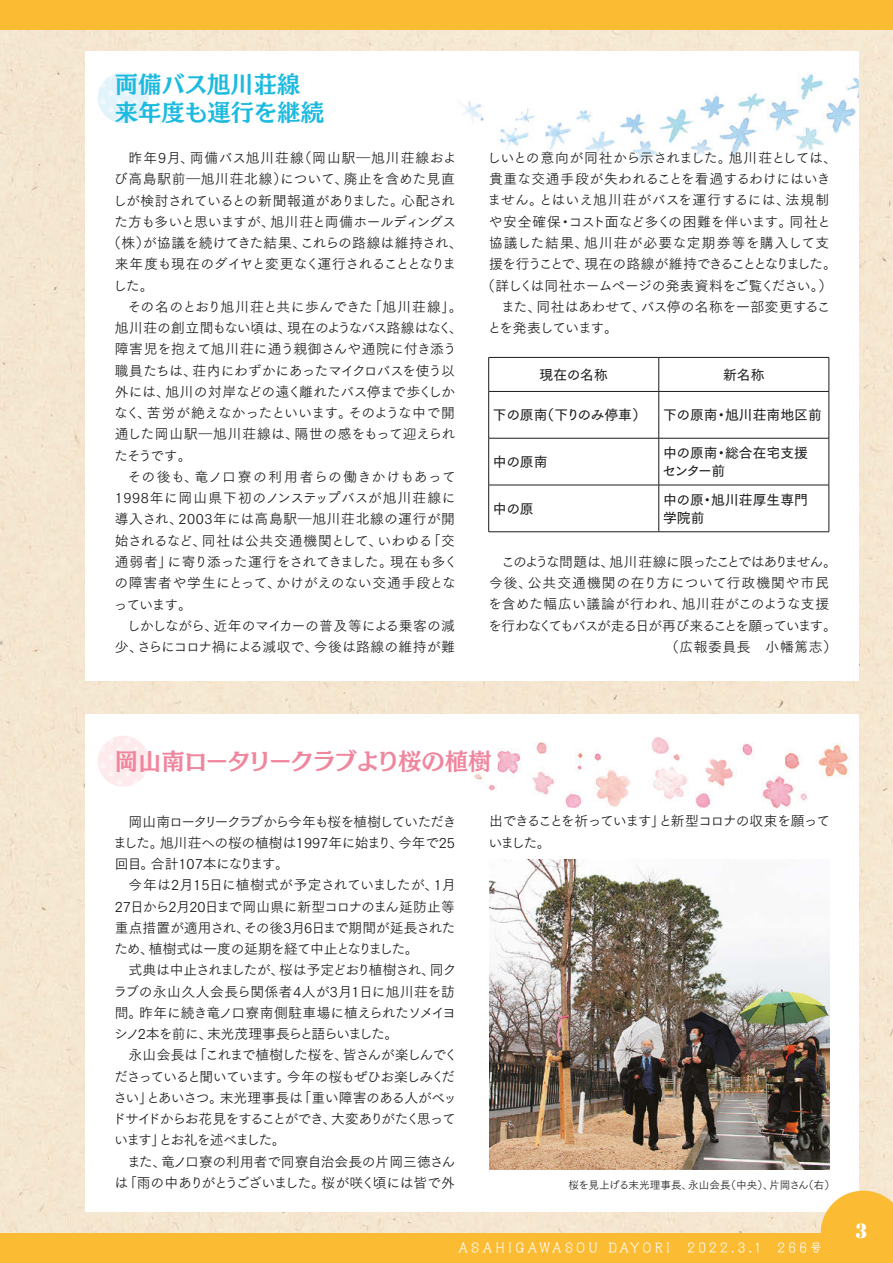
<style>
.page{position:relative;width:893px;height:1263px;background:#fff}
.page>*{position:absolute;margin:0;border:0;box-sizing:border-box;transform-origin:0 0}
.t1{font:23.4px/27.6px "Mode Min A Large Pro B";color:#1dbadf}
.t2{font:23.4px "Mode Min A Large Pro B";letter-spacing:-.04em;color:#f0869d}
.t3{font:19.2px "Stencil Std";color:#fff}
.t4{font:13.8px/21.3px "Tsuku Go Pro R";letter-spacing:-.025em;color:#1c1c1b;text-align:justify}
.t5{font:13.8px/21.3px "Tsuku Go Pro R";letter-spacing:-.08em;color:#1c1c1b}
.t6{font:13.8px "Tsuku Go Pro R";letter-spacing:-.045em;color:#1c1c1b}
.t7{font:13.8px "Tsuku Go Pro R";letter-spacing:.02em;color:#1c1c1b}
.t8{font:13.8px "Tsuku Go Pro R";letter-spacing:.005em;color:#1c1c1b}
.t9{font:13.8px/18.1px "Tsuku Go Pro D";color:#1c1c1b}
.t10{font:13.8px "Tsuku Go Pro R";letter-spacing:.04em;color:#1c1c1b}
.t11{font:13.8px/21.3px "Tsuku Go Pro R";letter-spacing:-.09em;color:#1c1c1b}
.t12{font:13.8px "Tsuku Go Pro R";letter-spacing:.065em;color:#1c1c1b}
.t13{font:13.8px "Tsuku Go Pro R";letter-spacing:-.115em;color:#1c1c1b}
.t14{font:13.8px "Tsuku Go Pro R";letter-spacing:-.105em;color:#1c1c1b}
.t15{font:13.8px "Tsuku Go Pro R";color:#1c1c1b}
.t16{font:13.8px "Tsuku Go Pro R";letter-spacing:.045em;color:#1c1c1b}
.t17{font:13.8px "Tsuku Go Pro R";letter-spacing:.015em;color:#1c1c1b}
.t18{font:13.8px "Tsuku Go Pro R";letter-spacing:.06em;color:#1c1c1b}
.t19{font:13.8px "Tsuku Go Pro R";letter-spacing:.035em;color:#1c1c1b}
.t20{font:11.7px "New Cinema A Std D";letter-spacing:.275em;color:#fff}
.t21{font:10.65px "Tsuku Go Pro R";color:#1c1c1b}
</style>
<div class="page">
<div style="left:0;top:30px;width:893px;height:1203px;background:#f4e7d1"></div>
<div style="left:85px;top:51px;width:774px;height:629px;background:#fff"></div>
<div style="left:85px;top:714px;width:774px;height:498px;background:#fff"></div>
<img style="left:461px;top:73px;width:398px;height:88px">
<img style="left:98px;top:72px;width:51px;height:51px">
<img style="left:474px;top:736px;width:377px;height:73px">
<img style="left:98px;top:736px;width:51px;height:51px">
<hr style="left:488px;top:357px;width:171px;height:1px;background:#1c1c1b">
<hr style="left:488px;top:358px;width:1px;height:33px;background:#1c1c1b">
<hr style="left:659px;top:357px;width:170px;height:1px;background:#1c1c1b">
<hr style="left:658px;top:358px;width:1px;height:33px;background:#1c1c1b">
<hr style="left:829px;top:358px;width:1px;height:33px;background:#1c1c1b">
<hr style="left:488px;top:391px;width:171px;height:1px;background:#1c1c1b">
<hr style="left:488px;top:392px;width:1px;height:46px;background:#1c1c1b">
<hr style="left:659px;top:391px;width:170px;height:1px;background:#1c1c1b">
<hr style="left:658px;top:392px;width:1px;height:46px;background:#1c1c1b">
<hr style="left:829px;top:392px;width:1px;height:46px;background:#1c1c1b">
<hr style="left:488px;top:438px;width:171px;height:1px;background:#1c1c1b">
<hr style="left:488px;top:438px;width:1px;height:47px;background:#1c1c1b">
<hr style="left:659px;top:438px;width:170px;height:1px;background:#1c1c1b">
<hr style="left:658px;top:438px;width:1px;height:47px;background:#1c1c1b">
<hr style="left:829px;top:438px;width:1px;height:47px;background:#1c1c1b">
<hr style="left:488px;top:485px;width:171px;height:1px;background:#1c1c1b">
<hr style="left:488px;top:485px;width:1px;height:46px;background:#1c1c1b">
<hr style="left:659px;top:485px;width:170px;height:1px;background:#1c1c1b">
<hr style="left:658px;top:485px;width:1px;height:46px;background:#1c1c1b">
<hr style="left:829px;top:485px;width:1px;height:46px;background:#1c1c1b">
<hr style="left:488px;top:531px;width:171px;height:1px;background:#1c1c1b">
<hr style="left:659px;top:531px;width:170px;height:1px;background:#1c1c1b">
<img style="left:489px;top:859px;width:340px;height:310px">
<div style="left:0;top:1233px;width:893px;height:30px;background:#fbbb33"></div>
<svg style="left:821px;top:1191px;width:72px;height:42px;background:#fbc450"></svg>
<div style="left:0;top:0;width:893px;height:30px;background:#fbbb33"></div>
<h1 class="t1" style="left:115px;top:68px;width:211px">両備バス旭川荘線　来年度も運行を継続</h1>
<p class="t12" style="left:129px;top:147px;width:329px">昨年9月、両備バス旭川荘線（岡山駅―旭川荘線およ</p>
<p class="t16" style="left:114px;top:168px;width:342px">び高島駅前―旭川荘北線）について、廃止を含めた見直</p>
<p class="t6" style="left:113px;top:189px;width:344px">しが検討されているとの新聞報道がありました。心配され</p>
<p class="t6" style="left:114px;top:210px;width:344px">た方も多いと思いますが、旭川荘と両備ホールディングス</p>
<p class="t4" style="left:107px;top:231px;width:357px">（株）が協議を続けてきた結果、これらの路線は維持され、</p>
<p class="t4" style="left:115px;top:252px;width:343px">来年度も現在のダイヤと変更なく運行されることとなりま</p>
<p class="t4" style="left:113px;top:273px;width:42px">した。</p>
<p class="t17" style="left:127px;top:295px;width:337px">その名のとおり旭川荘と共に歩んできた「旭川荘線」。</p>
<p class="t4" style="left:115px;top:316px;width:349px">旭川荘の創立間もない頃は、現在のようなバス路線はなく、</p>
<p class="t8" style="left:115px;top:338px;width:343px">障害児を抱えて旭川荘に通う親御さんや通院に付き添う</p>
<p class="t6" style="left:115px;top:359px;width:342px">職員たちは、荘内にわずかにあったマイクロバスを使う以</p>
<p class="t4" style="left:115px;top:380px;width:342px">外には、旭川の対岸などの遠く離れたバス停まで歩くしか</p>
<p class="t6" style="left:114px;top:402px;width:343px">なく、苦労が絶えなかったといいます。そのような中で開</p>
<p class="t8" style="left:115px;top:423px;width:342px">通した岡山駅―旭川荘線は、隔世の感をもって迎えられ</p>
<p class="t4" style="left:114px;top:443px;width:79px">たそうです。</p>
<p class="t19" style="left:127px;top:465px;width:330px">その後も、竜ノ口寮の利用者らの働きかけもあって</p>
<p class="t10" style="left:115px;top:487px;width:342px">1998年に岡山県下初のノンステップバスが旭川荘線に</p>
<p class="t10" style="left:115px;top:508px;width:342px">導入され、2003年には高島駅―旭川荘北線の運行が開</p>
<p class="t7" style="left:115px;top:529px;width:342px">始されるなど、同社は公共交通機関として、いわゆる「交</p>
<p class="t4" style="left:115px;top:550px;width:344px">通弱者」に寄り添った運行をされてきました。現在も多く</p>
<p class="t7" style="left:114px;top:572px;width:343px">の障害者や学生にとって、かけがえのない交通手段とな</p>
<p class="t4" style="left:114px;top:592px;width:80px">っています。</p>
<p class="t4" style="left:127px;top:613px;width:330px">しかしながら、近年のマイカーの普及等による乗客の減</p>
<p class="t15" style="left:115px;top:635px;width:342px">少、さらにコロナ禍による減収で、今後は路線の維持が難</p>
<p class="t4" style="left:487px;top:146px;width:351px">しいとの意向が同社から示されました。旭川荘としては、</p>
<p class="t8" style="left:489px;top:168px;width:343px">貴重な交通手段が失われることを看過するわけにはいき</p>
<p class="t7" style="left:487px;top:189px;width:343px">ません。とはいえ旭川荘がバスを運行するには、法規制</p>
<p class="t4" style="left:489px;top:209px;width:344px">や安全確保・コスト面など多くの困難を伴います。同社と</p>
<p class="t18" style="left:489px;top:231px;width:342px">協議した結果、旭川荘が必要な定期券等を購入して支</p>
<p class="t13" style="left:489px;top:253px;width:349px">援を行うことで、現在の路線が維持できることとなりました。</p>
<p class="t4" style="left:481px;top:273px;width:352px">（詳しくは同社ホームページの発表資料をご覧ください。）</p>
<p class="t4" style="left:501px;top:294px;width:331px">また、同社はあわせて、バス停の名称を一部変更するこ</p>
<p class="t5" style="left:487px;top:316px;width:132px">とを発表しています。</p>
<p class="t9" style="left:539px;top:364px;width:70px">現在の名称</p>
<p class="t9" style="left:723px;top:364px;width:43px">新名称</p>
<p class="t9" style="left:493px;top:404px;width:330px">下の原南（下りのみ停車） 下の原南・旭川荘南地区前</p>
<p class="t9" style="left:493px;top:451px;width:56px">中の原南</p>
<p class="t9" style="left:662px;top:442px;width:147px">中の原南・総合在宅支援センター前</p>
<p class="t9" style="left:493px;top:498px;width:42px">中の原</p>
<p class="t9" style="left:663px;top:489px;width:146px">中の原・旭川荘厚生専門学院前</p>
<p class="t11" style="left:501px;top:550px;width:337px">このような問題は、旭川荘線に限ったことではありません。</p>
<p class="t12" style="left:489px;top:571px;width:342px">今後、公共交通機関の在り方について行政機関や市民</p>
<p class="t7" style="left:488px;top:593px;width:343px">を含めた幅広い議論が行われ、旭川荘がこのような支援</p>
<p class="t14" style="left:488px;top:614px;width:350px">を行わなくてもバスが走る日が再び来ることを願っています。</p>
<p class="t10" style="left:665px;top:635px;width:173px">（広報委員長　小幡篤志）</p>
<h1 class="t2" style="left:115px;top:741px;width:378px">岡山南ロータリークラブより桜の植樹</h1>
<p class="t4" style="left:113px;top:809px;width:345px;text-indent:15px">岡山南ロータリークラブから今年も桜を植樹していただきました。旭川荘への桜の植樹は1997年に始まり、今年で25回目。合計107本になります。</p>
<p class="t4" style="left:114px;top:873px;width:343px;text-indent:15px">今年は2月15日に植樹式が予定されていましたが、1月27日から2月20日まで岡山県に新型コロナのまん延防止等重点措置が適用され、その後3月6日まで期間が延長されたため、植樹式は一度の延期を経て中止となりました。</p>
<p class="t4" style="left:114px;top:958px;width:344px;text-indent:15px">式典は中止されましたが、桜は予定どおり植樹され、同クラブの永山久人会長ら関係者4人が3月1日に旭川荘を訪問。昨年に続き竜ノ口寮南側駐車場に植えられたソメイヨシノ2本を前に、末光茂理事長らと語らいました。</p>
<p class="t5" style="left:112px;top:1043px;width:347px;text-indent:17px">永山会長は「これまで植樹した桜を、皆さんが楽しんでくださっていると聞いています。今年の桜もぜひお楽しみください」とあいさつ。末光理事長は「重い障害のある人がベッドサイドからお花見をすることができ、大変ありがたく思っています」とお礼を述べました。</p>
<p class="t4" style="left:114px;top:1149px;width:342px;text-align:right">また、竜ノ口寮の利用者で同寮自治会長の片岡三徳さんは「雨の中ありがとうございました。桜が咲く頃には皆で外</p>
<p class="t11" style="left:488px;top:809px;width:343px">出できることを祈っています」と新型コロナの収束を願っていました。</p>
<p class="t21" style="left:568px;top:1176px;width:268px">桜を見上げる末光理事長、永山会長（中央）、片岡さん（右）</p>
<p class="t20" style="left:458px;top:1239px;width:213px">ASAHIGAWASOU DAYORI</p>
<p class="t20" style="left:687px;top:1239px;width:74px">2022.3.1</p>
<p class="t20" style="left:777px;top:1239px;width:46px">266号</p>
<h2 class="t3" style="left:855px;top:1219px;width:14px">3</h2>
</div>
